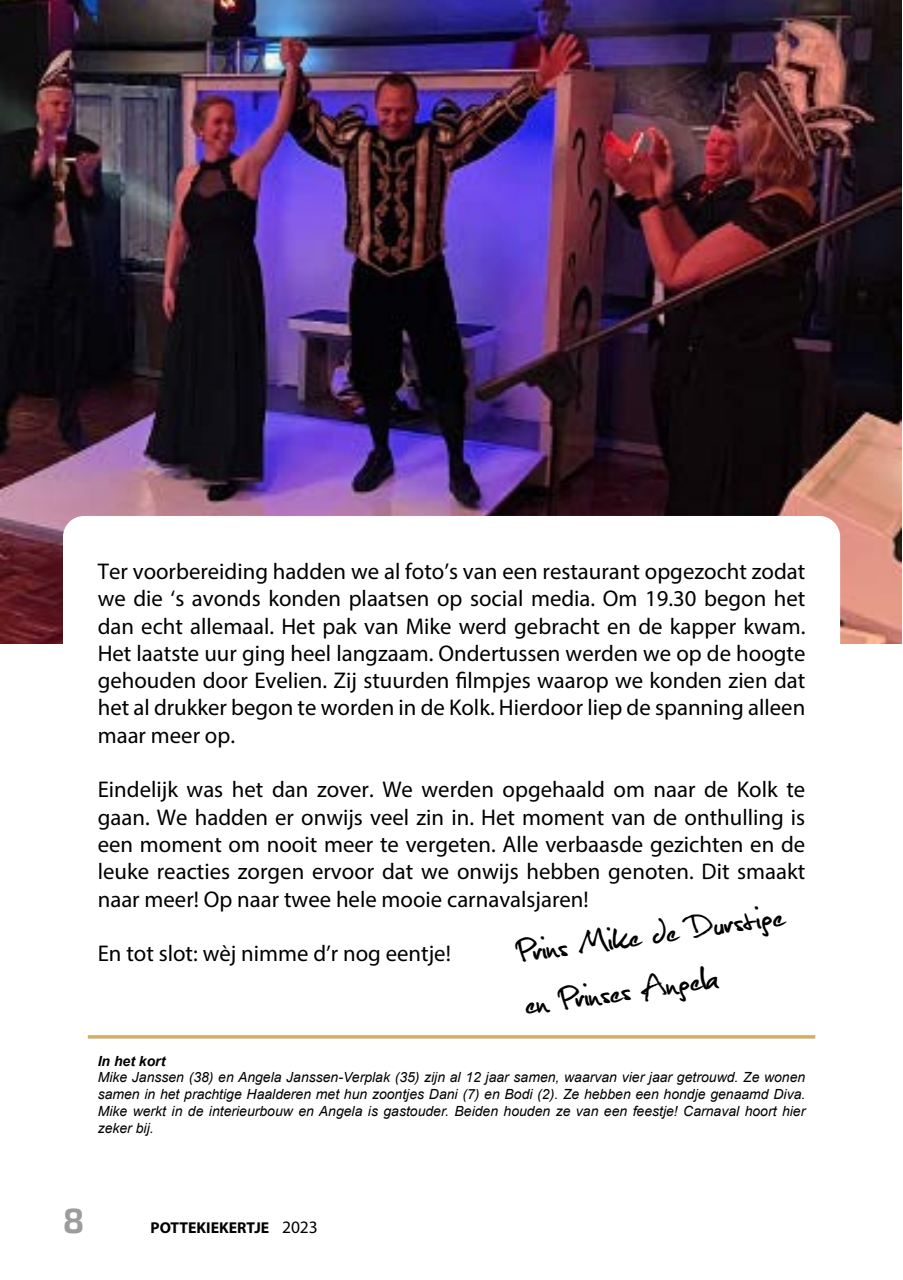
<style>
.page{position:relative;width:903px;height:1280px;background:#fff}
.page>*{position:absolute;margin:0;border:0;box-sizing:border-box;transform-origin:0 0}
.t1{font:43.75px/52.5px "Christopherhand";color:#000}
.t2{font:700 35px "Exo 2";color:#9c9c9c}
.t3{font:22.75px/27.3px "Myriad Pro";color:#000;text-align:justify}
.t4{font:700 15.75px "Myriad Pro";color:#000}
.t5{font:italic 14px/16.8px "Arial";color:#000;text-align:justify}
.t6{font:italic 700 14px "Arial";color:#000}
.s1{font-weight:400;font-size:17.5px}
</style>
<div class="page">
<img style="left:0;top:0;width:901px;height:644px">
<div style="left:63px;top:516px;width:777px;height:481px;background:#fff;border-radius:21px"></div>
<svg style="left:88px;top:1035px;width:727px;height:4px"></svg>
<p class="t3" style="left:98px;top:557px;width:709px">Ter voorbereiding hadden we al foto’s van een restaurant opgezocht zodat we die ‘s avonds konden plaatsen op social media. Om 19.30 begon het dan echt allemaal. Het pak van Mike werd gebracht en de kapper kwam.<br>Het laatste uur ging heel langzaam. Ondertussen werden we op de hoogte gehouden door Evelien. Zij stuurden filmpjes waarop we konden zien dat het al drukker begon te worden in de Kolk. Hierdoor liep de spanning alleen maar meer op.</p>
<p class="t3" style="left:98px;top:776px;width:709px">Eindelijk was het dan zover. We werden opgehaald om naar de Kolk te gaan. We hadden er onwijs veel zin in. Het moment van de onthulling is een moment om nooit meer te vergeten. Alle verbaasde gezichten en de leuke reacties zorgen ervoor dat we onwijs hebben genoten. Dit smaakt naar meer! Op naar twee hele mooie carnavalsjaren!</p>
<p class="t3" style="left:98px;top:939px;width:355px">En tot slot: wèj nimme d’r nog eentje!</p>
<h1 class="t1" style="left:514px;top:927px;width:270px;rotate:-8deg">Prins Mike de Durstige en Prinses Angela</h1>
<p class="t6" style="left:98px;top:1052px;width:69px">In het kort</p>
<p class="t5" style="left:98px;top:1069px;width:709px">Mike Janssen (38) en Angela Janssen-Verplak (35) zijn al 12 jaar samen, waarvan vier jaar getrouwd. Ze wonen samen in het prachtige Haalderen met hun zoontjes Dani (7) en Bodi (2). Ze hebben een hondje genaamd Diva.<br>Mike werkt in de interieurbouw en Angela is gastouder. Beiden houden ze van een feestje! Carnaval hoort hier zeker bij.</p>
<h2 class="t2" style="left:63px;top:1200px;width:23px">8</h2>
<p class="t4" style="left:151px;top:1217px;width:169px">POTTEKIEKERTJE <span class="s1">2023</span></p>
</div>
